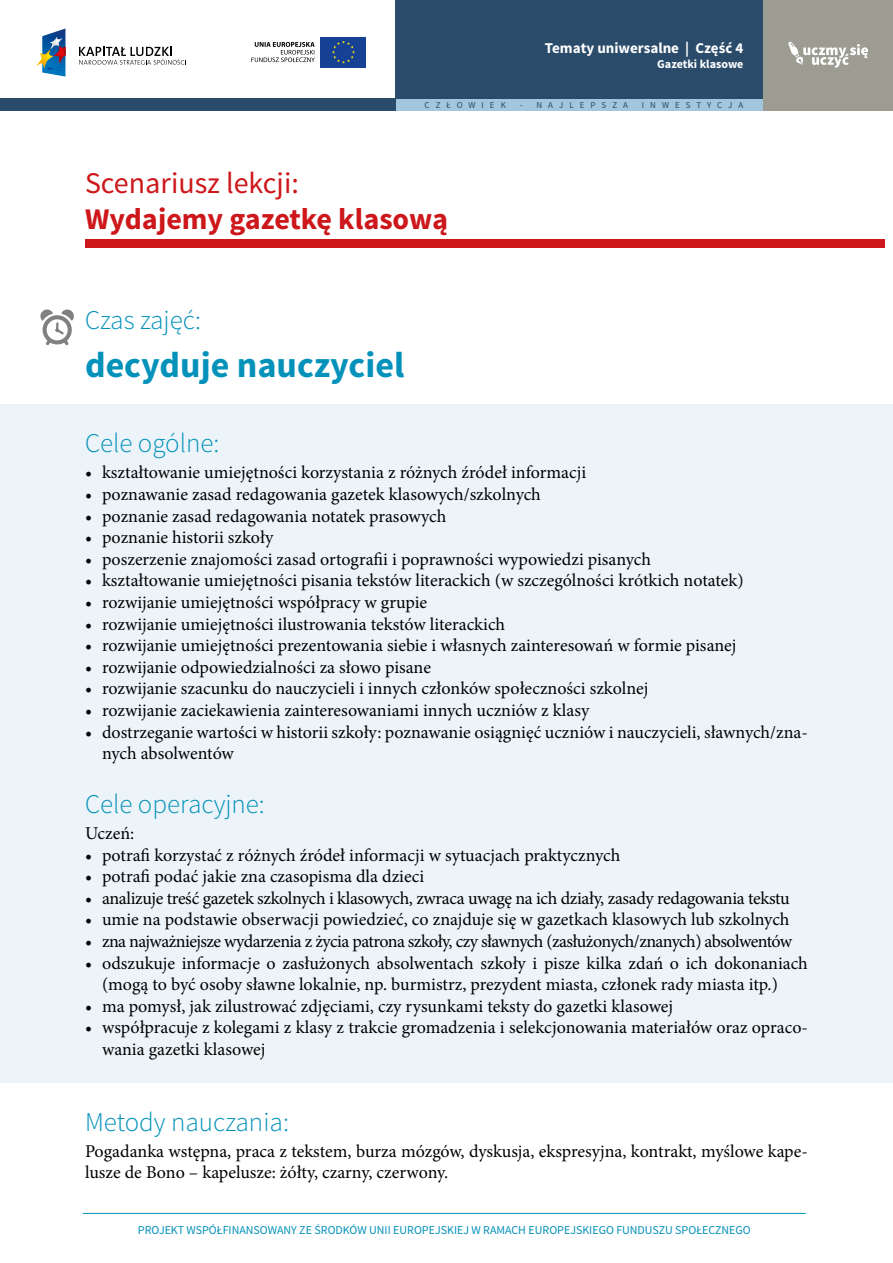
<style>
.page{position:relative;width:893px;height:1263px;background:#fff}
.page>*{position:absolute;margin:0;border:0;box-sizing:border-box;transform-origin:0 0}
.t1{font:700 36px "Source Sans Pro";color:#0592ba}
.t2{font:700 30px "Source Sans Pro";color:#cd171a}
.t3{font:30px "Source Sans Pro";color:#cd171a}
.t4{font:300 27px "Source Sans Pro";color:#0592ba}
.t5{font:18px/21.6px "Minion Pro";color:#000}
.t6{font:18px "Minion Pro";letter-spacing:-.03em;color:#000}
.t7{font:18px "Minion Pro";letter-spacing:-.02em;color:#000}
.t8{font:700 15px "Source Sans Pro";color:#fff}
.t9{font:12px "Source Sans Pro";color:#0592ba}
.t10{font:700 12px "Source Sans Pro";color:#fff}
.t11{font:9px "Source Sans Pro";letter-spacing:.67em;color:#2a4b6a}
</style>
<div class="page">
<div style="left:395px;top:99px;width:368px;height:12px;background:#a2c6dd"></div>
<div style="left:0;top:99px;width:395px;height:12px;background:#2a4b6a"></div>
<div style="left:763px;top:0;width:130px;height:111px;background:#9d9c93"></div>
<div style="left:395px;top:0;width:368px;height:99px;background:#2a4b6a"></div>
<svg style="left:788px;top:42px;width:80px;height:26px"></svg>
<hr style="left:83px;top:1213px;width:723px;height:1px;background:#0592ba">
<svg style="left:79px;top:47px;width:107px;height:18px"></svg>
<svg style="left:36px;top:28px;width:29px;height:49px"></svg>
<div style="left:320px;top:37px;width:46px;height:30px;background:#164194"></div>
<svg style="left:332px;top:40px;width:23px;height:24px"></svg>
<svg style="left:251px;top:42px;width:64px;height:20px"></svg>
<div style="left:0;top:404px;width:893px;height:678px;background:#edf4f9"></div>
<svg style="left:40px;top:309px;width:34px;height:36px"></svg>
<div style="left:85px;top:239px;width:799px;height:9px;background:#cd171a"></div>
<p class="t8" style="left:545px;top:39px;width:200px">Tematy uniwersalne | Część 4</p>
<p class="t10" style="left:657px;top:56px;width:88px">Gazetki klasowe</p>
<p class="t11" style="left:425px;top:100px;width:83px">CZŁOWIEK</p>
<p class="t11" style="left:520px;top:100px;width:110px">- NAJLEPSZA</p>
<p class="t11" style="left:642px;top:100px;width:103px">INWESTYCJA</p>
<h2 class="t3" style="left:85px;top:164px;width:215px">Scenariusz lekcji:</h2>
<h2 class="t2" style="left:85px;top:199px;width:364px">Wydajemy gazetkę klasową</h2>
<h3 class="t4" style="left:85px;top:304px;width:117px">Czas zajęć:</h3>
<h1 class="t1" style="left:85px;top:342px;width:321px">decyduje nauczyciel</h1>
<h3 class="t4" style="left:85px;top:427px;width:136px">Cele ogólne:</h3>
<p class="t5" style="left:85px;top:462px;width:503px">• kształtowanie umiejętności korzystania z różnych źródeł informacji</p>
<p class="t5" style="left:85px;top:483px;width:457px">• poznawanie zasad redagowania gazetek klasowych/szkolnych</p>
<p class="t5" style="left:85px;top:505px;width:363px">• poznanie zasad redagowania notatek prasowych</p>
<p class="t5" style="left:85px;top:527px;width:190px">• poznanie historii szkoły</p>
<p class="t5" style="left:85px;top:548px;width:567px">• poszerzenie znajomości zasad ortografii i poprawności wypowiedzi pisanych</p>
<p class="t5" style="left:85px;top:570px;width:660px">• kształtowanie umiejętności pisania tekstów literackich (w szczególności krótkich notatek)</p>
<p class="t5" style="left:85px;top:591px;width:344px">• rozwijanie umiejętności współpracy w grupie</p>
<p class="t5" style="left:85px;top:613px;width:422px">• rozwijanie umiejętności ilustrowania tekstów literackich</p>
<p class="t5" style="left:85px;top:635px;width:653px">• rozwijanie umiejętności prezentowania siebie i własnych zainteresowań w formie pisanej</p>
<p class="t5" style="left:85px;top:656px;width:347px">• rozwijanie odpowiedzialności za słowo pisane</p>
<p class="t5" style="left:85px;top:678px;width:565px">• rozwijanie szacunku do nauczycieli i innych członków społeczności szkolnej</p>
<p class="t5" style="left:85px;top:699px;width:506px">• rozwijanie zaciekawienia zainteresowaniami innych uczniów z klasy</p>
<p class="t5" style="left:102px;top:721px;width:707px;text-indent:-17px">• dostrzeganie wartości w historii szkoły: poznawanie osiągnięć uczniów i nauczycieli, sławnych/zna&shy;nych absolwentów</p>
<h3 class="t4" style="left:85px;top:788px;width:181px">Cele operacyjne:</h3>
<p class="t5" style="left:85px;top:822px;width:51px">Uczeń:</p>
<p class="t5" style="left:85px;top:844px;width:537px">• potrafi korzystać z różnych źródeł informacji w sytuacjach praktycznych</p>
<p class="t5" style="left:85px;top:866px;width:341px">• potrafi podać jakie zna czasopisma dla dzieci</p>
<p class="t7" style="left:85px;top:886px;width:706px">• analizuje treść gazetek szkolnych i klasowych, zwraca uwagę na ich działy, zasady redagowania tekstu</p>
<p class="t5" style="left:85px;top:909px;width:706px">• umie na podstawie obserwacji powiedzieć, co znajduje się w gazetkach klasowych lub szkolnych</p>
<p class="t6" style="left:85px;top:929px;width:709px">• zna najważniejsze wydarzenia z życia patrona szkoły, czy sławnych (zasłużonych/znanych) absolwentów</p>
<p class="t5" style="left:102px;top:952px;width:707px;text-indent:-17px">• odszukuje informacje o zasłużonych absolwentach szkoły i pisze kilka zdań o ich dokonaniach (mogą to być osoby sławne lokalnie, np. burmistrz, prezydent miasta, członek rady miasta itp.)</p>
<p class="t5" style="left:85px;top:995px;width:590px">• ma pomysł, jak zilustrować zdjęciami, czy rysunkami teksty do gazetki klasowej</p>
<p class="t5" style="left:102px;top:1017px;width:707px;text-indent:-17px">• współpracuje z kolegami z klasy z trakcie gromadzenia i selekcjonowania materiałów oraz opraco&shy;wania gazetki klasowej</p>
<h3 class="t4" style="left:85px;top:1105px;width:205px">Metody nauczania:</h3>
<p class="t5" style="left:85px;top:1140px;width:724px">Pogadanka wstępna, praca z tekstem, burza mózgów, dyskusja, ekspresyjna, kontrakt, myślowe kape&shy;lusze de Bono – kapelusze: żółty, czarny, czerwony.</p>
<p class="t9" style="left:138px;top:1222px;width:614px">PROJEKT WSPÓŁFINANSOWANY ZE ŚRODKÓW UNII EUROPEJSKIEJ W RAMACH EUROPEJSKIEGO FUNDUSZU SPOŁECZNEGO</p>
</div>
